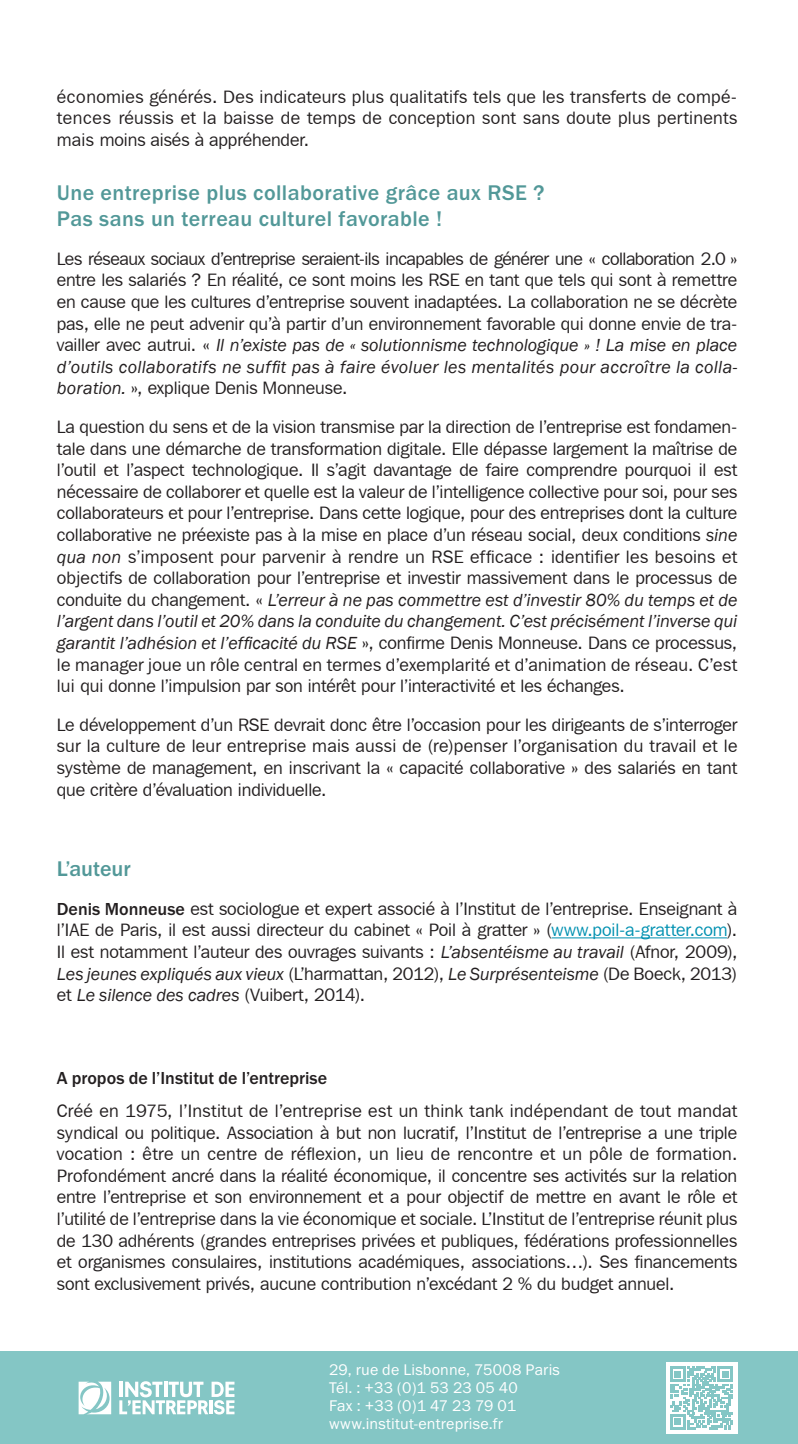
<style>
.page{position:relative;width:798px;height:1444px;background:#fff}
.page>*{position:absolute;margin:0;border:0;box-sizing:border-box;transform-origin:0 0}
.t1{font:500 22px/26px "Franklin Gothic Itc T";letter-spacing:.02em;color:#529898}
.t2{font:18px/21.6px "Franklin Gothic IT Cby BT";letter-spacing:-.005em;color:#231f20;text-align:justify}
.t3{font:italic 18px/21.6px "Franklin Gothic";letter-spacing:-.005em;color:#231f20}
.t4{font:500 18px "Franklin Gothic Itc T";color:#231f20}
.t5{font:16px/18px "Franklin Gothic Itc T";letter-spacing:.01em;color:#fff}
.s1{font-family:"Franklin Gothic IT Cby BT";font-style:normal}
.s2{font-family:"Franklin Gothic";font-style:italic}
.s3{font-family:"Franklin Gothic Itc T";font-weight:500}
.s4{color:#0091b1}
</style>
<div class="page">
<div style="left:0;top:1351px;width:798px;height:93px;background:#84c6c5"></div>
<div style="left:666px;top:1362px;width:71px;height:71px;background:#fff"></div>
<svg style="left:670px;top:1366px;width:63px;height:64px"></svg>
<svg style="left:119px;top:1381px;width:115px;height:33px"></svg>
<svg style="left:79px;top:1381px;width:32px;height:33px"></svg>
<hr style="left:551px;top:937px;width:176px;height:1px;background:#0091b1">
<p class="t2" style="left:57px;top:85px;width:682px">économies générés. Des indicateurs plus qualitatifs tels que les transferts de compé&shy;tences réussis et la baisse de temps de conception sont sans doute plus pertinents mais moins aisés à appréhender.</p>
<p class="t1" style="left:57px;top:182px;width:489px">Une entreprise plus collaborative grâce aux RSE ?<br>Pas sans un terreau culturel favorable !</p>
<p class="t2" style="left:57px;top:247px;width:682px">Les réseaux sociaux d’entreprise seraient-ils incapables de générer une « collaboration 2.0 » entre les salariés ? En réalité, ce sont moins les RSE en tant que tels qui sont à remettre en cause que les cultures d’entreprise souvent inadaptées. La collaboration ne se décrète pas, elle ne peut advenir qu’à partir d’un environnement favorable qui donne envie de tra-</p>
<p class="t3" style="left:57px;top:334px;width:682px"><span class="s1">vailler avec autrui. «</span> Il n’existe pas de « solutionnisme technologique » ! La mise en place d’outils collaboratifs ne suffit pas à faire évoluer les mentalités pour accroître la colla-</p>
<p class="t2" style="left:57px;top:368px;width:682px;line-height:38.6px"><span class="s2">boration.</span> », explique Denis Monneuse.<br>La question du sens et de la vision transmise par la direction de l’entreprise est fondamen-</p>
<p class="t2" style="left:57px;top:437px;width:682px">tale dans une démarche de transformation digitale. Elle dépasse largement la maîtrise de l’outil et l’aspect technologique. Il s’agit davantage de faire comprendre pourquoi il est nécessaire de collaborer et quelle est la valeur de l’intelligence collective pour soi, pour ses collaborateurs et pour l’entreprise. Dans cette logique, pour des entreprises dont la culture collaborative ne préexiste pas à la mise en place d’un réseau social, deux conditions <span class="s2">sine qua non</span> s’imposent pour parvenir à rendre un RSE efficace : identifier les besoins et objectifs de collaboration pour l’entreprise et investir massivement dans le processus de</p>
<p class="t3" style="left:57px;top:589px;width:682px"><span class="s1">conduite du changement. «</span> L’erreur à ne pas commettre est d’investir 80% du temps et de l’argent dans l’outil et 20% dans la conduite du changement. C’est précisément l’inverse qui</p>
<p class="t2" style="left:57px;top:631px;width:682px"><span class="s2">garantit l’adhésion et l’efficacité du RSE</span> », confirme Denis Monneuse. Dans ce processus, le manager joue un rôle central en termes d’exemplarité et d’animation de réseau. C’est lui qui donne l’impulsion par son intérêt pour l’interactivité et les échanges.</p>
<p class="t2" style="left:57px;top:713px;width:682px">Le développement d’un RSE devrait donc être l’occasion pour les dirigeants de s’interroger sur la culture de leur entreprise mais aussi de (re)penser l’organisation du travail et le système de management, en inscrivant la « capacité collaborative » des salariés en tant que critère d’évaluation individuelle.</p>
<p class="t1" style="left:57px;top:857px;width:75px">L’auteur</p>
<p class="t2" style="left:57px;top:897px;width:682px"><span class="s3">Denis Monneuse</span> est sociologue et expert associé à l’Institut de l’entreprise. Enseignant à l’IAE de Paris, il est aussi directeur du cabinet « Poil à gratter » (<span class="s4">www.poil-a-gratter.com</span>).<br>Il est notamment l’auteur des ouvrages suivants : <span class="s2">L’absentéisme au travail</span> (Afnor, 2009),</p>
<p class="t3" style="left:57px;top:962px;width:682px">Les jeunes expliqués aux vieux <span class="s1">(L’harmattan, 2012),</span> Le Surprésenteisme <span class="s1">(De Boeck, 2013) et</span> Le silence des cadres <span class="s1">(Vuibert, 2014).</span></p>
<p class="t4" style="left:57px;top:1072px;width:272px">A propos de l’Institut de l’entreprise</p>
<p class="t2" style="left:57px;top:1099px;width:682px">Créé en 1975, l’Institut de l’entreprise est un think tank indépendant de tout mandat syndical ou politique. Association à but non lucratif, l’Institut de l’entreprise a une triple vocation : être un centre de réflexion, un lieu de rencontre et un pôle de formation.<br>Profondément ancré dans la réalité économique, il concentre ses activités sur la relation entre l’entreprise et son environnement et a pour objectif de mettre en avant le rôle et l’utilité de l’entreprise dans la vie économique et sociale. L’Institut de l’entreprise réunit plus de 130 adhérents (grandes entreprises privées et publiques, fédérations professionnelles et organismes consulaires, institutions académiques, associations…). Ses financements sont exclusivement privés, aucune contribution n’excédant 2 % du budget annuel.</p>
<p class="t5" style="left:329px;top:1361px;width:232px">29, rue de Lisbonne, 75008 Paris<br>Tél. : +33 (0)1 53 23 05 40<br>Fax : +33 (0)1 47 23 79 01 www.institut-entreprise.fr</p>
</div>
